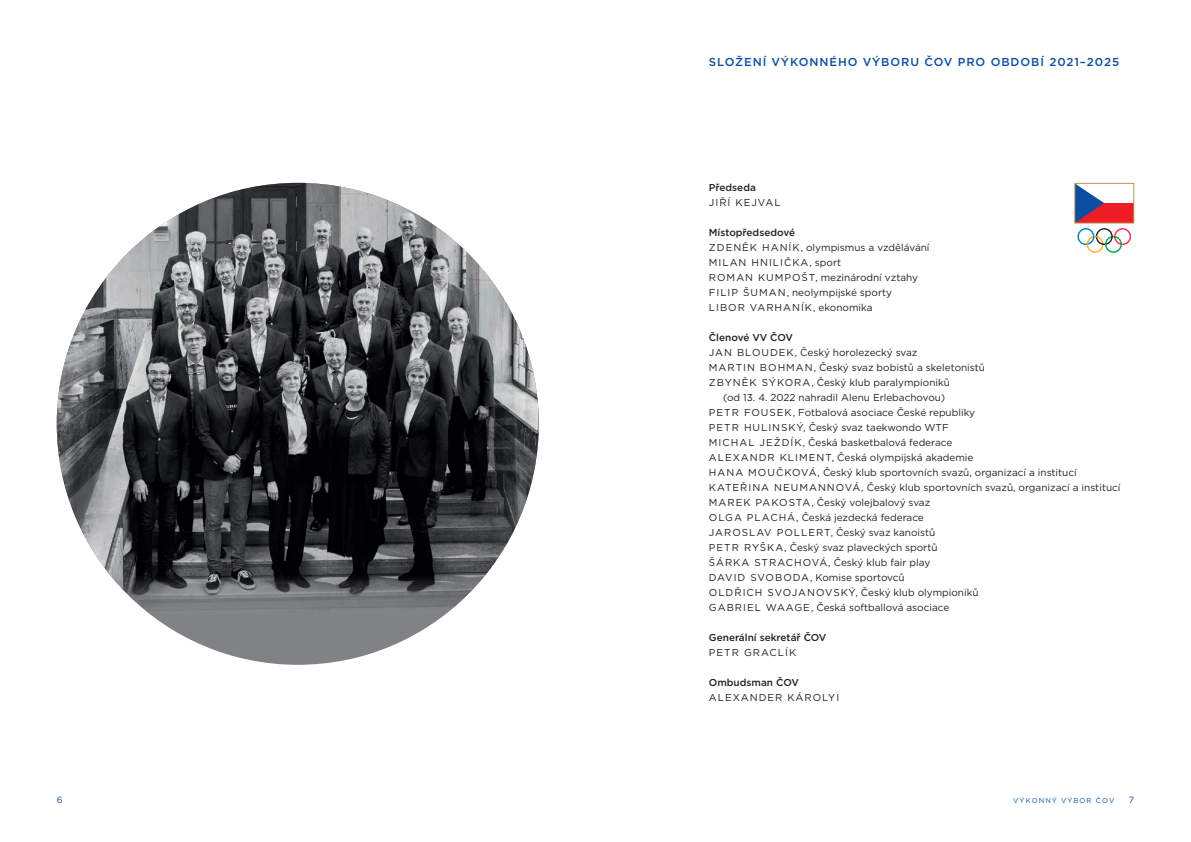
<style>
.page{position:relative;width:1191px;height:842px;background:#fff}
.page>*{position:absolute;margin:0;border:0;box-sizing:border-box;transform-origin:0 0}
.t1{font:500 11.5px "Gotham";letter-spacing:.08em;color:#0d4da1}
.t2{font:10px/15px "Gotham";color:#231f20}
.t3{font:10px "Gotham";letter-spacing:.1em;color:#231f20}
.t4{font:500 10px "Gotham";color:#231f20}
.t5{font:9px "Gotham";color:#0d4da1}
.t6{font:7px "Gotham";letter-spacing:.15em;color:#0d4da1}
</style>
<div class="page">
<svg style="left:1074px;top:183px;width:60px;height:70px"></svg>
<div style="left:57px;top:183px;width:482px;height:482px;background:#808285;border-radius:50%"></div>
<img style="left:57px;top:183px;width:482px;height:430px">
<p class="t5" style="left:57px;top:794px;width:7px">6</p>
<p class="t1" style="left:709px;top:54px;width:412px">SLOŽENÍ VÝKONNÉHO VÝBORU ČOV PRO OBDOBÍ 2021–2025</p>
<p class="t4" style="left:709px;top:181px;width:49px">Předseda</p>
<p class="t3" style="left:709px;top:196px;width:73px">JIŘÍ KEJVAL</p>
<p class="t4" style="left:709px;top:226px;width:88px">Místopředsedové</p>
<p class="t2" style="left:709px;top:240px;width:222px">ZDENĚK HANÍK, olympismus a vzdělávání</p>
<p class="t3" style="left:709px;top:256px;width:134px">MILAN HNILIČKA, sport</p>
<p class="t2" style="left:709px;top:270px;width:211px">ROMAN KUMPOŠT, mezinárodní vztahy</p>
<p class="t2" style="left:709px;top:285px;width:185px">FILIP ŠUMAN, neolympijské sporty</p>
<p class="t3" style="left:709px;top:301px;width:165px">LIBOR VARHANÍK, ekonomika</p>
<p class="t4" style="left:709px;top:331px;width:86px">Členové VV ČOV</p>
<p class="t2" style="left:709px;top:345px;width:210px">JAN BLOUDEK, Český horolezecký svaz</p>
<p class="t2" style="left:709px;top:360px;width:278px">MARTIN BOHMAN, Český svaz bobistů a skeletonistů</p>
<p class="t2" style="left:723px;top:375px;width:228px;text-indent:-14px">ZBYNĚK SÝKORA, Český klub paralympioniků (od 13. 4. 2022 nahradil Alenu Erlebachovou)</p>
<p class="t2" style="left:709px;top:405px;width:268px">PETR FOUSEK, Fotbalová asociace České republiky</p>
<p class="t2" style="left:709px;top:420px;width:241px">PETR HULINSKÝ, Český svaz taekwondo WTF</p>
<p class="t2" style="left:709px;top:435px;width:245px">MICHAL JEŽDÍK, Česká basketbalová federace</p>
<p class="t2" style="left:709px;top:450px;width:266px">ALEXANDR KLIMENT, Česká olympijská akademie</p>
<p class="t2" style="left:709px;top:465px;width:369px">HANA MOUČKOVÁ, Český klub sportovních svazů, organizací a institucí</p>
<p class="t2" style="left:709px;top:480px;width:413px">KATEŘINA NEUMANNOVÁ, Český klub sportovních svazů, organizací a institucí</p>
<p class="t2" style="left:709px;top:495px;width:223px">MAREK PAKOSTA, Český volejbalový svaz</p>
<p class="t2" style="left:709px;top:510px;width:216px">OLGA PLACHÁ, Česká jezdecká federace</p>
<p class="t2" style="left:709px;top:525px;width:228px">JAROSLAV POLLERT, Český svaz kanoistů</p>
<p class="t2" style="left:709px;top:540px;width:230px">PETR RYŠKA, Český svaz plaveckých sportů</p>
<p class="t2" style="left:709px;top:555px;width:223px">ŠÁRKA STRACHOVÁ, Český klub fair play</p>
<p class="t2" style="left:709px;top:570px;width:197px">DAVID SVOBODA, Komise sportovců</p>
<p class="t2" style="left:709px;top:585px;width:271px">OLDŘICH SVOJANOVSKÝ, Český klub olympioniků</p>
<p class="t2" style="left:709px;top:600px;width:242px">GABRIEL WAAGE, Česká softballová asociace</p>
<p class="t4" style="left:709px;top:631px;width:119px">Generální sekretář ČOV</p>
<p class="t3" style="left:709px;top:646px;width:89px">PETR GRACLÍK</p>
<p class="t4" style="left:709px;top:676px;width:91px">Ombudsman ČOV</p>
<p class="t3" style="left:709px;top:691px;width:132px">ALEXANDER KÁROLYI</p>
<p class="t6" style="left:1013px;top:796px;width:103px">VÝKONNÝ VÝBOR ČOV</p>
<p class="t5" style="left:1128px;top:794px;width:7px">7</p>
</div>
